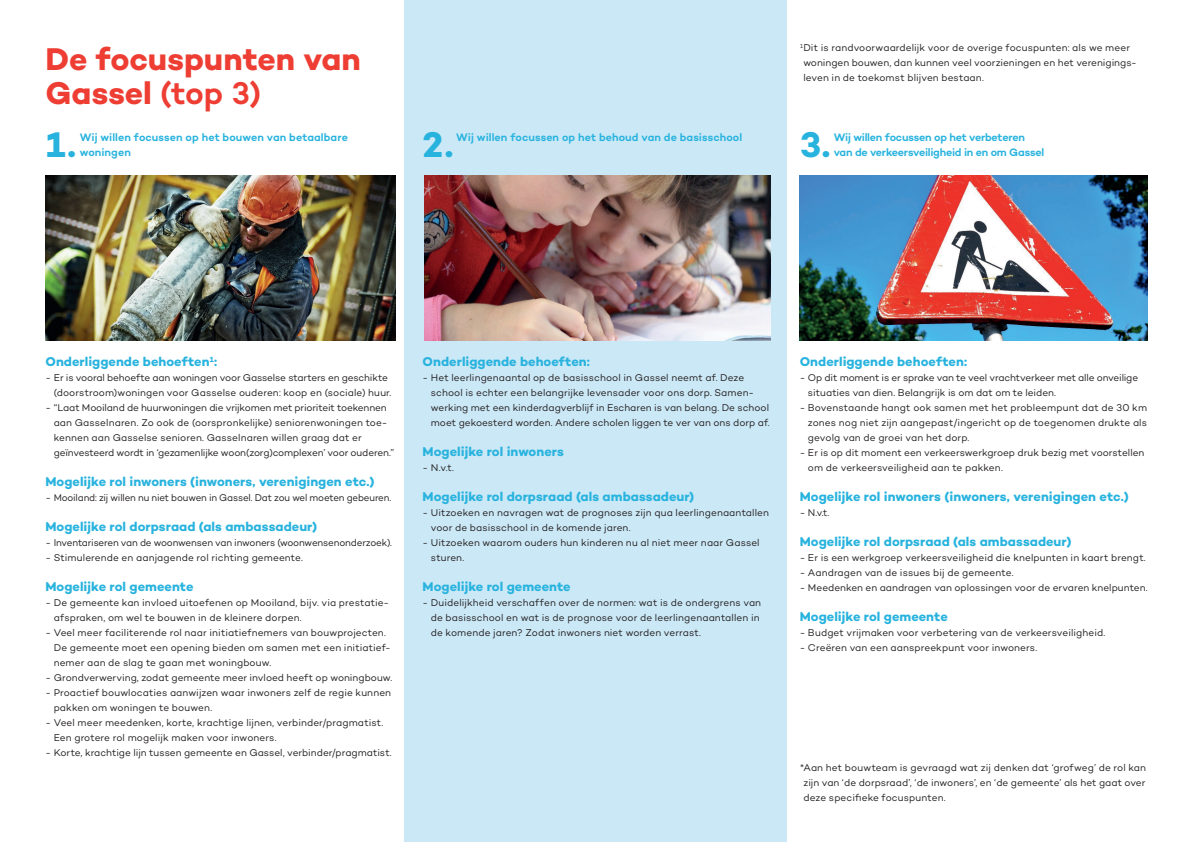
<style>
.page{position:relative;width:1191px;height:842px;background:#fff}
.page>*{position:absolute;margin:0;border:0;box-sizing:border-box;transform-origin:0 0}
.t1{font:700 36.3px "Campton";color:#28b3de}
.t2{font:700 32px/34px "Campton";color:#ee3e34}
.t3{font:700 13px "Campton";letter-spacing:.005em;color:#28b3de}
.t4{font:600 11px/15px "Campton";color:#28b3de}
.t5{font:600 11px/15px "Campton";letter-spacing:-.02em;color:#28b3de}
.t6{font:10px/15px "Campton";letter-spacing:.005em;color:#231f20}
.t7{font:10px "Campton";letter-spacing:-.015em;color:#231f20}
.s1{font-weight:600}
</style>
<div class="page">
<div style="left:404px;top:0;width:383px;height:842px;background:#cbe8f6"></div>
<img style="left:45px;top:176px;width:350px;height:164px">
<img style="left:425px;top:176px;width:345px;height:164px">
<img style="left:799px;top:176px;width:348px;height:164px">
<p class="t6" style="left:803px;top:40px;width:335px;text-indent:-3px"><sup>1</sup>Dit is randvoorwaardelijk voor de overige focuspunten: als we meer woningen bouwen, dan kunnen veel voorzieningen en het verenigings&shy;leven in de toekomst blijven bestaan.</p>
<h2 class="t2" style="left:45px;top:42px;width:317px">De focuspunten van<br>Gassel <span class="s1">(top 3)</span></h2>
<p class="t4" style="left:80px;top:130px;width:270px">Wij willen focussen op het bouwen van betaalbare woningen</p>
<h1 class="t1" style="left:46px;top:121px;width:31px">1.</h1>
<h1 class="t1" style="left:422px;top:121px;width:32px">2.</h1>
<h1 class="t1" style="left:800px;top:121px;width:32px">3.</h1>
<p class="t4" style="left:456px;top:130px;width:287px">Wij willen focussen op het behoud van de basisschool</p>
<p class="t5" style="left:833px;top:130px;width:212px">Wij willen focussen op het verbeteren van de verkeersveiligheid in en om Gassel</p>
<h3 class="t3" style="left:45px;top:353px;width:173px">Onderliggende behoeften<sup>1</sup>:</h3>
<p class="t6" style="left:54px;top:370px;width:339px;text-indent:-8px">- Er is vooral behoefte aan woningen voor Gasselse starters en geschikte (doorstroom)woningen voor Gasselse ouderen: koop en (sociale) huur.</p>
<p class="t6" style="left:54px;top:400px;width:342px;text-indent:-8px">- “Laat Mooiland de huurwoningen die vrijkomen met prioriteit toekennen aan Gasselnaren. Zo ook de (oorspronkelijke) seniorenwoningen toe&shy;kennen aan Gasselse senioren. Gasselnaren willen graag dat er geïnvesteerd wordt in ‘gezamenlijke woon(zorg)complexen’ voor ouderen.”</p>
<h3 class="t3" style="left:45px;top:473px;width:330px">Mogelijke rol inwoners (inwoners, verenigingen etc.)</h3>
<p class="t7" style="left:45px;top:491px;width:347px">- Mooiland: zij willen nu niet bouwen in Gassel. Dat zou wel moeten gebeuren.</p>
<h3 class="t3" style="left:45px;top:518px;width:273px">Mogelijke rol dorpsraad (als ambassadeur)</h3>
<p class="t7" style="left:45px;top:536px;width:348px">- Inventariseren van de woonwensen van inwoners (woonwensenonderzoek).</p>
<p class="t6" style="left:45px;top:550px;width:259px">- Stimulerende en aanjagende rol richting gemeente.</p>
<h3 class="t3" style="left:45px;top:578px;width:150px">Mogelijke rol gemeente</h3>
<p class="t6" style="left:54px;top:595px;width:337px;text-indent:-8px">- De gemeente kan invloed uitoefenen op Mooiland, bijv. via prestatie&shy;afspraken, om wel te bouwen in de kleinere dorpen.</p>
<p class="t6" style="left:54px;top:625px;width:338px;text-indent:-8px">- Veel meer faciliterende rol naar initiatiefnemers van bouwprojecten.<br>De gemeente moet een opening bieden om samen met een initiatief&shy;nemer aan de slag te gaan met woningbouw.</p>
<p class="t6" style="left:45px;top:670px;width:348px">- Grondverwerving, zodat gemeente meer invloed heeft op woningbouw.</p>
<p class="t6" style="left:54px;top:685px;width:339px;text-indent:-8px">- Proactief bouwlocaties aanwijzen waar inwoners zelf de regie kunnen pakken om woningen te bouwen.</p>
<p class="t6" style="left:54px;top:715px;width:331px;text-indent:-8px">- Veel meer meedenken, korte, krachtige lijnen, verbinder/pragmatist.<br>Een grotere rol mogelijk maken voor inwoners.</p>
<p class="t6" style="left:45px;top:745px;width:348px">- Korte, krachtige lijn tussen gemeente en Gassel, verbinder/pragmatist.</p>
<h3 class="t3" style="left:422px;top:353px;width:169px">Onderliggende behoeften:</h3>
<p class="t6" style="left:431px;top:370px;width:340px;text-indent:-8px">- Het leerlingenaantal op de basisschool in Gassel neemt af. Deze school is echter een belangrijke levensader voor ons dorp. Samen&shy;werking met een kinderdagverblijf in Escharen is van belang. De school moet gekoesterd worden. Andere scholen liggen te ver van ons dorp af.</p>
<h3 class="t3" style="left:422px;top:443px;width:143px">Mogelijke rol inwoners</h3>
<p class="t6" style="left:422px;top:460px;width:33px">- N.v.t.</p>
<h3 class="t3" style="left:422px;top:488px;width:273px">Mogelijke rol dorpsraad (als ambassadeur)</h3>
<p class="t6" style="left:431px;top:505px;width:339px;text-indent:-8px">- Uitzoeken en navragen wat de prognoses zijn qua leerlingenaantallen voor de basisschool in de komende jaren.</p>
<p class="t6" style="left:431px;top:535px;width:330px;text-indent:-8px">- Uitzoeken waarom ouders hun kinderen nu al niet meer naar Gassel sturen.</p>
<h3 class="t3" style="left:422px;top:578px;width:150px">Mogelijke rol gemeente</h3>
<p class="t6" style="left:431px;top:595px;width:332px;text-indent:-8px">- Duidelijkheid verschaffen over de normen: wat is de ondergrens van de basisschool en wat is de prognose voor de leerlingenaantallen in de komende jaren? Zodat inwoners niet worden verrast.</p>
<h3 class="t3" style="left:799px;top:353px;width:169px">Onderliggende behoeften:</h3>
<p class="t6" style="left:808px;top:370px;width:332px;text-indent:-8px">- Op dit moment is er sprake van te veel vrachtverkeer met alle onveilige situaties van dien. Belangrijk is om dat om te leiden.</p>
<p class="t6" style="left:808px;top:400px;width:341px;text-align:justify;text-indent:-8px">- Bovenstaande hangt ook samen met het probleempunt dat de 30 km zones nog niet zijn aangepast/ingericht op de toegenomen drukte als gevolg van de groei van het dorp.</p>
<p class="t6" style="left:808px;top:445px;width:338px;text-indent:-8px">- Er is op dit moment een verkeerswerkgroep druk bezig met voorstellen om de verkeersveiligheid aan te pakken.</p>
<h3 class="t3" style="left:799px;top:488px;width:330px">Mogelijke rol inwoners (inwoners, verenigingen etc.)</h3>
<p class="t6" style="left:799px;top:505px;width:31px">- N.v.t.</p>
<h3 class="t3" style="left:799px;top:533px;width:273px">Mogelijke rol dorpsraad (als ambassadeur)</h3>
<p class="t6" style="left:799px;top:550px;width:347px">- Er is een werkgroep verkeersveiligheid die knelpunten in kaart brengt.</p>
<p class="t6" style="left:799px;top:565px;width:215px">- Aandragen van de issues bij de gemeente.</p>
<p class="t6" style="left:799px;top:580px;width:349px">- Meedenken en aandragen van oplossingen voor de ervaren knelpunten.</p>
<h3 class="t3" style="left:799px;top:608px;width:150px">Mogelijke rol gemeente</h3>
<p class="t6" style="left:799px;top:625px;width:307px">- Budget vrijmaken voor verbetering van de verkeersveiligheid.</p>
<p class="t6" style="left:799px;top:640px;width:239px">- Creëren van een aanspreekpunt voor inwoners.</p>
<p class="t6" style="left:803px;top:760px;width:344px;text-align:justify;text-indent:-3px">*Aan het bouwteam is gevraagd wat zij denken dat ‘grofweg’ de rol kan zijn van ‘de dorpsraad’, ‘de inwoners’, en ‘de gemeente’ als het gaat over deze specifieke focuspunten.</p>
</div>
